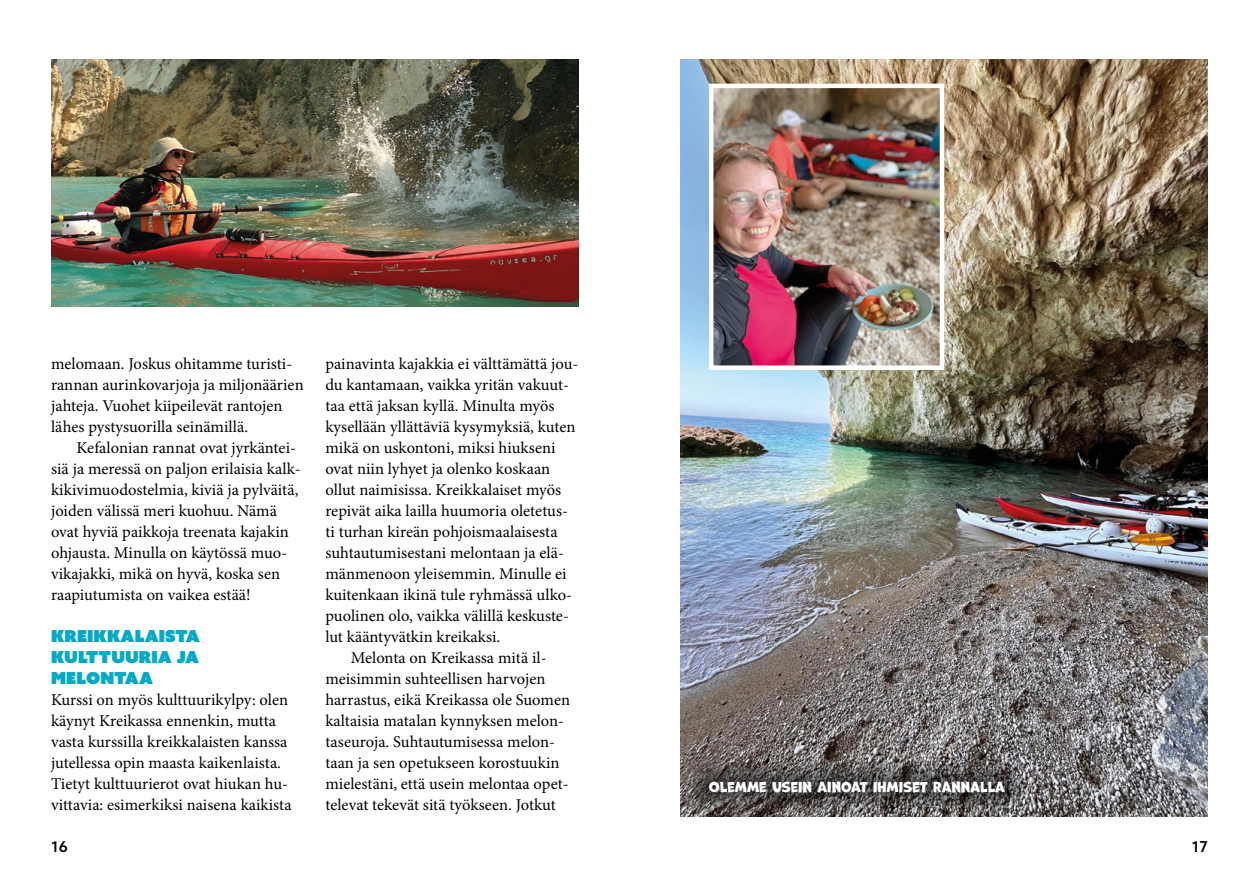
<style>
.page{position:relative;width:1259px;height:893px;background:#fff}
.page>*{position:absolute;margin:0;border:0;box-sizing:border-box;transform-origin:0 0}
.t1{font:16.5px/21px "Minion Pro";color:#000}
.t2{font:16.5px/21px "Azo Sans Uber";letter-spacing:.005em;color:#03a9c5;text-align:justify}
.t3{font:500 15px "Azo Sans";color:#000}
.t4{font:13.5px "Marvin";letter-spacing:.005em;color:#fff}
</style>
<div class="page">
<img style="left:51px;top:60px;width:527px;height:246px">
<img style="left:680px;top:60px;width:528px;height:756px">
<img style="left:706px;top:81px;width:240px;height:291px">
<svg style="left:688px;top:760px;width:338px;height:54px;background:#565352"></svg>
<p class="t1" style="left:51px;top:353px;width:254px">melomaan. Joskus ohitamme turisti&shy;rannan aurinkovarjoja ja miljonäärien jahteja. Vuohet kiipeilevät rantojen lähes pystysuorilla seinämillä.</p>
<p class="t1" style="left:51px;top:437px;width:251px;text-indent:26px">Kefalonian rannat ovat jyrkäntei&shy;siä ja meressä on paljon erilaisia kalk&shy;kikivimuodostelmia, kiviä ja pylväitä, joiden välissä meri kuohuu. Nämä ovat hyviä paikkoja treenata kajakin ohjausta. Minulla on käytössä muo&shy;vikajakki, mikä on hyvä, koska sen raapiutumista on vaikea estää!</p>
<p class="t2" style="left:51px;top:625px;width:150px">KREIKKALAISTA KULTTUURIA JA MELONTAA</p>
<p class="t1" style="left:51px;top:689px;width:242px">Kurssi on myös kulttuurikylpy: olen käynyt Kreikassa ennenkin, mutta vasta kurssilla kreikkalaisten kanssa jutellessa opin maasta kaikenlaista.<br>Tietyt kulttuurierot ovat hiukan hu&shy;vittavia: esimerkiksi naisena kaikista</p>
<p class="t1" style="left:325px;top:353px;width:254px">painavinta kajakkia ei välttämättä jou-</p>
<p class="t1" style="left:325px;top:374px;width:245px">du kantamaan, vaikka yritän vakuut-</p>
<p class="t1" style="left:325px;top:395px;width:231px">taa että jaksan kyllä. Minulta myös</p>
<p class="t1" style="left:325px;top:416px;width:252px">kysellään yllättäviä kysymyksiä, kuten</p>
<p class="t1" style="left:325px;top:437px;width:232px">mikä on uskontoni, miksi hiukseni</p>
<p class="t1" style="left:325px;top:458px;width:226px">ovat niin lyhyet ja olenko koskaan</p>
<p class="t1" style="left:325px;top:479px;width:237px">ollut naimisissa. Kreikkalaiset myös</p>
<p class="t1" style="left:325px;top:500px;width:244px">repivät aika lailla huumoria oletetus-</p>
<p class="t1" style="left:325px;top:521px;width:234px">ti turhan kireän pohjoismaalaisesta</p>
<p class="t1" style="left:325px;top:542px;width:240px">suhtautumisestani melontaan ja elä-</p>
<p class="t1" style="left:325px;top:563px;width:243px">mänmenoon yleisemmin. Minulle ei</p>
<p class="t1" style="left:325px;top:584px;width:248px">kuitenkaan ikinä tule ryhmässä ulko-</p>
<p class="t1" style="left:325px;top:605px;width:245px">puolinen olo, vaikka välillä keskuste-</p>
<p class="t1" style="left:325px;top:626px;width:176px">lut kääntyvätkin kreikaksi.</p>
<p class="t1" style="left:351px;top:647px;width:197px">Melonta on Kreikassa mitä il-</p>
<p class="t1" style="left:325px;top:668px;width:222px">meisimmin suhteellisen harvojen</p>
<p class="t1" style="left:325px;top:689px;width:246px">harrastus, eikä Kreikassa ole Suomen</p>
<p class="t1" style="left:325px;top:710px;width:240px">kaltaisia matalan kynnyksen melon-</p>
<p class="t1" style="left:325px;top:731px;width:231px">taseuroja. Suhtautumisessa melon-</p>
<p class="t1" style="left:325px;top:752px;width:236px">taan ja sen opetukseen korostuukin</p>
<p class="t1" style="left:325px;top:773px;width:245px">mielestäni, että usein melontaa opet-</p>
<p class="t1" style="left:325px;top:794px;width:232px">televat tekevät sitä työkseen. Jotkut</p>
<p class="t4" style="left:709px;top:779px;width:297px">OLEMME USEIN AINOAT IHMISET RANNALLA</p>
<p class="t3" style="left:51px;top:837px;width:18px">16</p>
<p class="t3" style="left:1191px;top:837px;width:18px">17</p>
</div>
